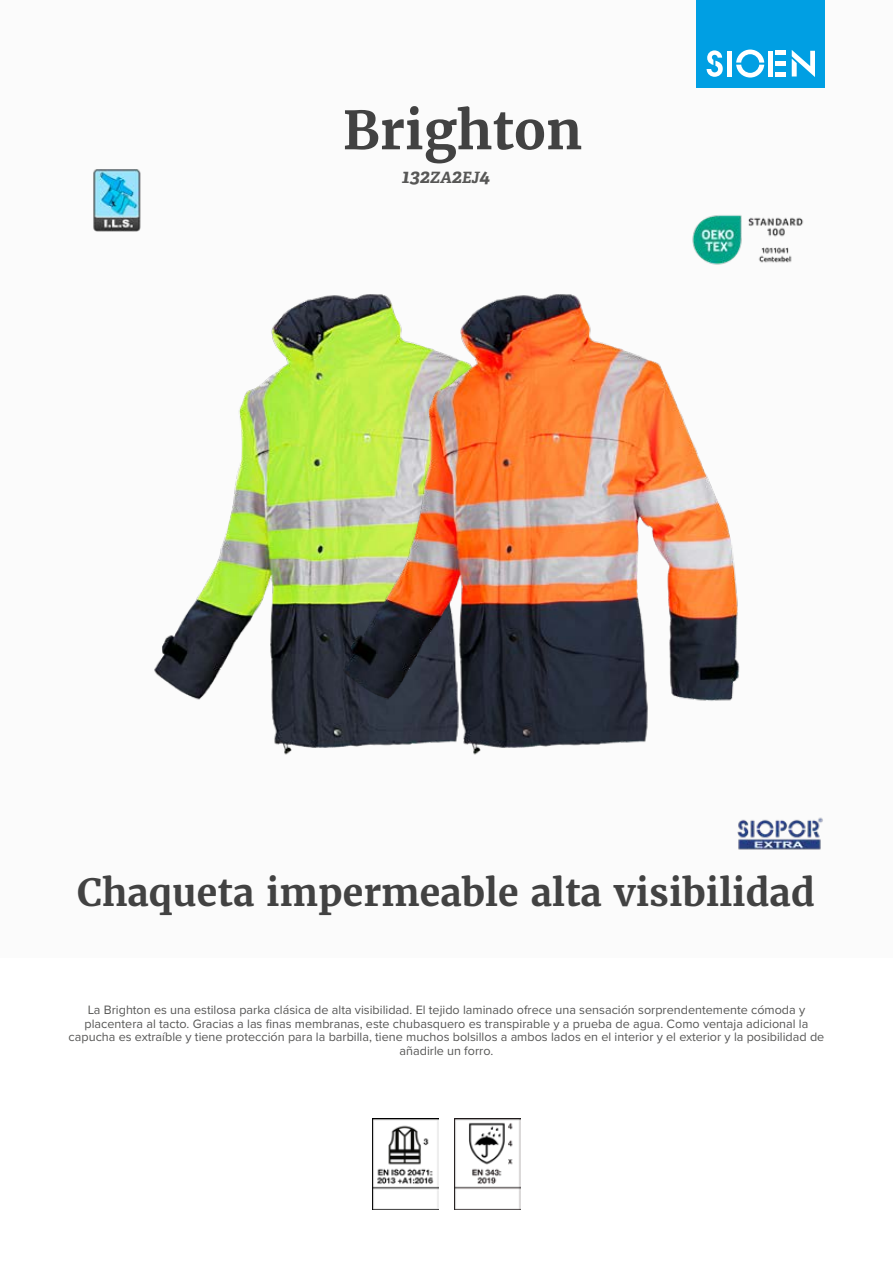
<style>
.page{position:relative;width:893px;height:1263px;background:#fff}
.page>*{position:absolute;margin:0;border:0;box-sizing:border-box;transform-origin:0 0}
.t1{font:700 52.5px "Merriweather";color:#424242}
.t2{font:700 37.5px "Merriweather";color:#424242}
.t3{font:italic 700 19.5px "Adelle";color:#575756}
.t4{font:12.6px/13.6px "Proxima Nova";color:#575756;text-align:center}
.s1{font-size:15.6px}
</style>
<div class="page">
<div style="left:0;top:0;width:893px;height:957px;background:#fbfbfb"></div>
<div style="left:697px;top:0;width:128px;height:88px;background:#009fe3"></div>
<svg style="left:707px;top:50px;width:16px;height:27px"></svg>
<svg style="left:736px;top:50px;width:28px;height:28px"></svg>
<div style="left:727px;top:51px;width:5px;height:26px;background:#fff"></div>
<div style="left:768px;top:51px;width:5px;height:26px;background:#fff"></div>
<div style="left:775px;top:72px;width:11px;height:5px;background:#fff"></div>
<div style="left:775px;top:61px;width:11px;height:5px;background:#fff"></div>
<hr style="left:775px;top:51px;width:11px;height:4px;background:#fff">
<svg style="left:792px;top:50px;width:23px;height:27px"></svg>
<img style="left:93px;top:169px;width:46px;height:63px">
<img style="left:783px;top:817px;width:40px;height:33px">
<img style="left:783px;top:217px;width:21px;height:46px">
<img style="left:372px;top:1118px;width:66px;height:92px">
<img style="left:454px;top:1118px;width:67px;height:92px">
<img style="left:110px;top:170px;width:188px;height:585px">
<img style="left:298px;top:215px;width:485px;height:635px">
<h1 class="t1" style="left:343px;top:97px;width:241px">Brighton</h1>
<h3 class="t3" style="left:402px;top:164px;width:90px">132<span class="s1">ZA</span>2<span class="s1">EJ</span>4</h3>
<h2 class="t2" style="left:77px;top:868px;width:739px">Chaqueta impermeable alta visibilidad</h2>
<p class="t4" style="left:69px;top:1002px;width:757px">La Brighton es una estilosa parka clásica de alta visibilidad. El tejido laminado ofrece una sensación sorprendentemente cómoda y placentera al tacto. Gracias a las finas membranas, este chubasquero es transpirable y a prueba de agua. Como ventaja adicional la capucha es extraíble y tiene protección para la barbilla, tiene muchos bolsillos a ambos lados en el interior y el exterior y la posibilidad de añadirle un forro.</p>
</div>
